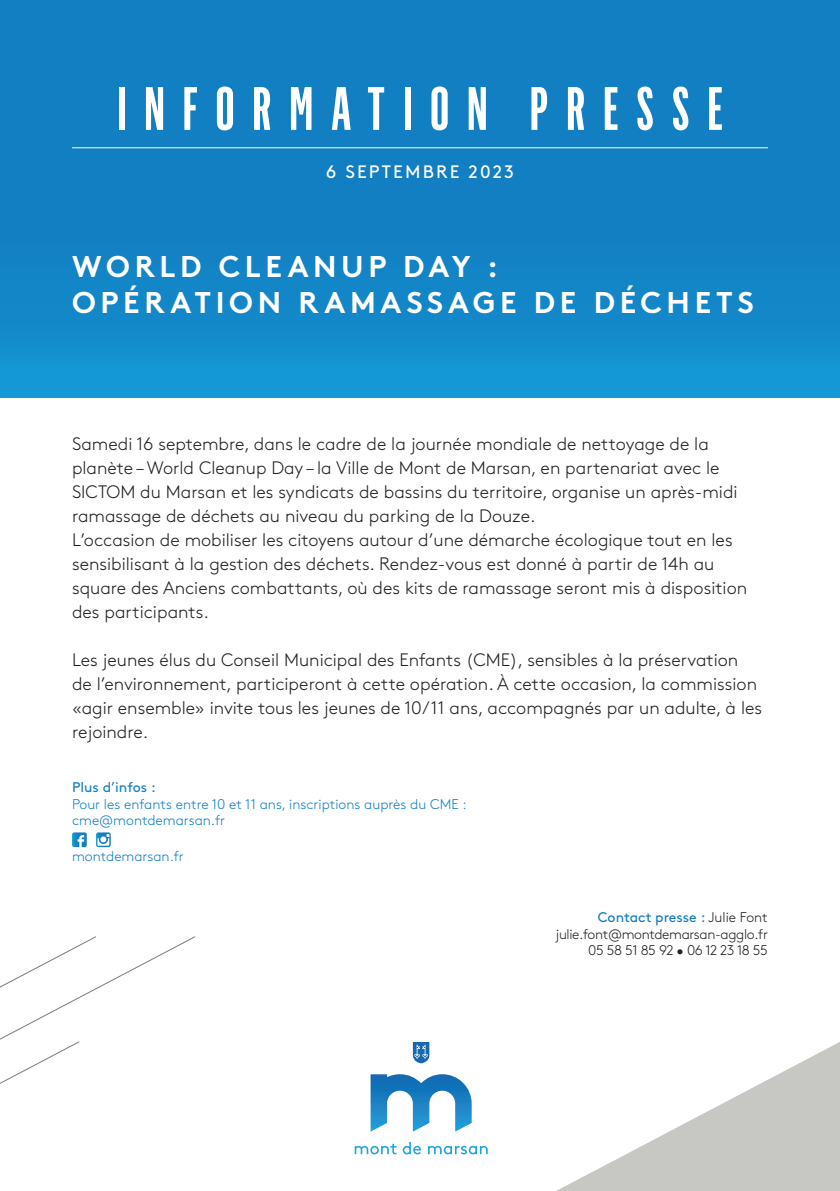
<style>
.page{position:relative;width:840px;height:1191px;background:#fff}
.page>*{position:absolute;margin:0;border:0;box-sizing:border-box;transform-origin:0 0}
.t1{font:600 ultra-condensed 60px "Flama";letter-spacing:.3em;color:#fff}
.t2{font:700 30px "Brown";letter-spacing:.155em;color:#fff}
.t3{font:300 18px/24px "Brown";color:#231f20}
.t4{font:18px "Brown";letter-spacing:.12em;color:#fff}
.t5{font:300 14px/16.8px "Brown";color:#117ec2}
.t6{font:300 14px "Brown";letter-spacing:-.025em;color:#231f20}
.t7{font:14px "Brown";color:#117ec2}
.s1{font-weight:300;color:#231f20}
</style>
<div class="page">
<div style="left:0;top:0;width:839px;height:397px;background:linear-gradient(to bottom,#1279be,#148fce)"></div>
<hr style="left:72px;top:147px;width:695px;height:1px;background:#fff">
<svg style="left:556px;top:1042px;width:283px;height:149px"></svg>
<svg style="left:72px;top:832px;width:15px;height:15px"></svg>
<svg style="left:96px;top:832px;width:15px;height:15px"></svg>
<svg style="left:370px;top:1074px;width:101px;height:57px"></svg>
<svg style="left:354px;top:1143px;width:42px;height:11px"></svg>
<svg style="left:402px;top:1141px;width:19px;height:13px"></svg>
<svg style="left:428px;top:1145px;width:59px;height:9px"></svg>
<svg style="left:412px;top:1042px;width:17px;height:21px"></svg>
<svg style="left:97px;top:936px;width:98px;height:53px"></svg>
<svg style="left:0;top:936px;width:97px;height:148px"></svg>
<p class="t1" style="left:117px;top:72px;width:607px">INFORMATION PRESSE</p>
<p class="t4" style="left:326px;top:158px;width:189px">6 SEPTEMBRE 2023</p>
<p class="t2" style="left:72px;top:242px;width:427px">WORLD CLEANUP DAY :</p>
<p class="t2" style="left:72px;top:278px;width:682px">OPÉRATION RAMASSAGE DE DÉCHETS</p>
<p class="t3" style="left:72px;top:431px;width:666px">Samedi 16 septembre, dans le cadre de la journée mondiale de nettoyage de la planète – World Cleanup Day – la Ville de Mont de Marsan, en partenariat avec le SICTOM du Marsan et les syndicats de bassins du territoire, organise un après-midi ramassage de déchets au niveau du parking de la Douze.</p>
<p class="t3" style="left:72px;top:527px;width:676px">L’occasion de mobiliser les citoyens autour d’une démarche écologique tout en les sensibilisant à la gestion des déchets. Rendez-vous est donné à partir de 14h au square des Anciens combattants, où des kits de ramassage seront mis à disposition des participants.</p>
<p class="t3" style="left:72px;top:647px;width:691px">Les jeunes élus du Conseil Municipal des Enfants (CME), sensibles à la préservation de l’environnement, participeront à cette opération. À cette occasion, la commission «agir ensemble» invite tous les jeunes de 10/11 ans, accompagnés par un adulte, à les rejoindre.</p>
<p class="t7" style="left:72px;top:776px;width:85px">Plus d’infos :</p>
<p class="t5" style="left:72px;top:794px;width:396px">Pour les enfants entre 10 et 11 ans, inscriptions auprès du CME : cme@montdemarsan.fr</p>
<p class="t5" style="left:72px;top:847px;width:113px">montdemarsan.fr</p>
<p class="t7" style="left:597px;top:906px;width:171px">Contact presse : <span class="s1">Julie Font</span></p>
<p class="t6" style="left:555px;top:923px;width:214px">julie.font@montdemarsan-agglo.fr</p>
<p class="t6" style="left:588px;top:940px;width:181px">05 58 51 85 92 • 06 12 23 18 55</p>
</div>
